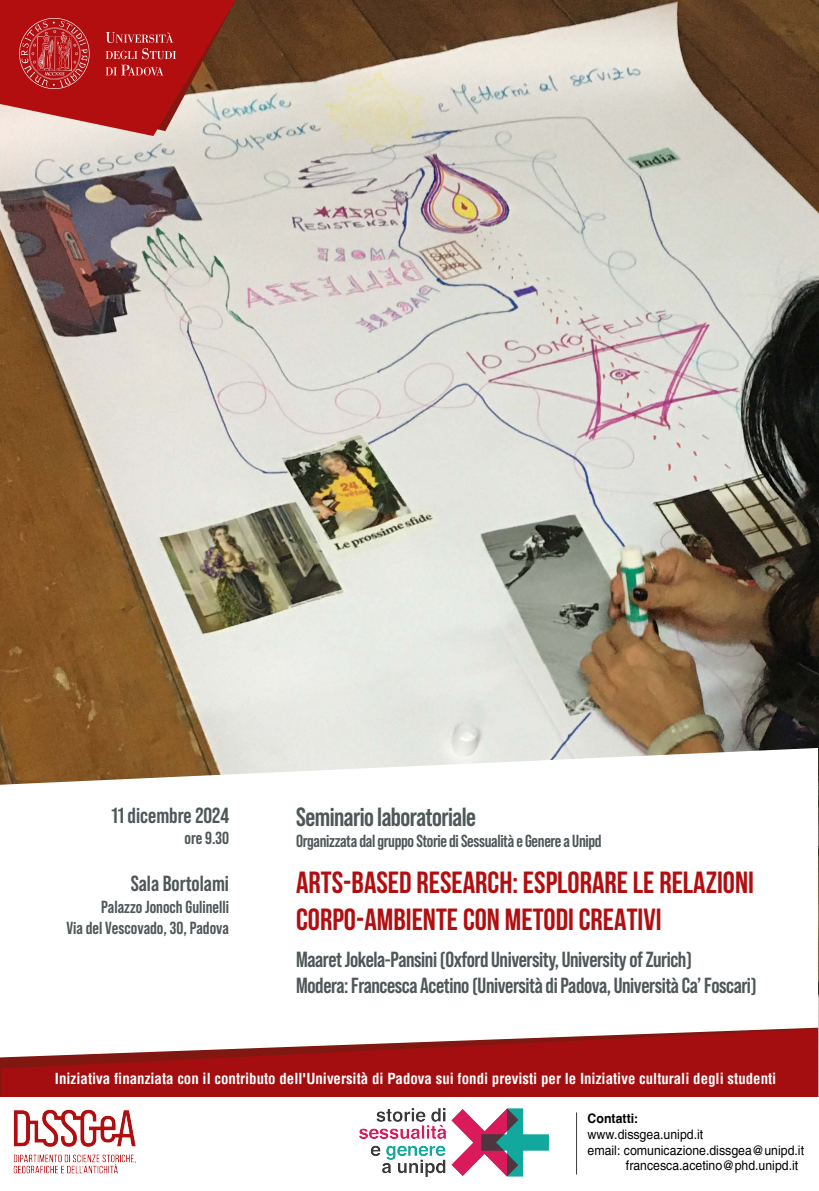
<style>
.page{position:relative;width:819px;height:1191px;background:#fff}
.page>*{position:absolute;margin:0;border:0;box-sizing:border-box;transform-origin:0 0}
.t1{font:700 30.62px/36.8px "Bebas Neue";color:#b20e10}
.t2{font:700 26.25px "Bebas Neue Pro";letter-spacing:-.02em;color:#4f5759}
.t3{font:700 21.88px/26.2px "Bebas Neue Pro";letter-spacing:-.02em;color:#4f5759}
.t4{font:700 21.88px "Bebas Neue Pro";color:#4f5759}
.t5{font:700 17.5px/21px "Bebas Neue Pro";letter-spacing:-.015em;color:#4f5759;text-align:right}
.t6{font:700 condensed 14.88px "Helvetica";color:#fff}
.t7{font:condensed 13.12px "Helvetica";color:#000;scale:1.14 1}
.t8{font:700 condensed 13.12px "Helvetica";color:#000;scale:1.14 1}
</style>
<div class="page">
<img style="left:0;top:0;width:819px;height:1097px">
<svg style="left:0;top:748px;width:818px;height:279px"></svg>
<svg style="left:0;top:1027px;width:818px;height:70px"></svg>
<svg style="left:1px;top:1029px;width:817px;height:68px;fill:#a50e10"></svg>
<hr style="left:576px;top:1112px;width:1px;height:62px;background:#393d3e">
<svg style="left:0;top:0;width:236px;height:136px;background:#b64844"></svg>
<img style="left:13px;top:1109px;width:123px;height:65px">
<img style="left:18px;top:19px;width:158px;height:70px">
<img style="left:359px;top:1108px;width:189px;height:68px">
<p class="t4" style="left:111px;top:803px;width:119px">11 dicembre 2024</p>
<p class="t5" style="left:184px;top:827px;width:46px">ore 9.30</p>
<p class="t4" style="left:131px;top:871px;width:100px">Sala Bortolami</p>
<p class="t5" style="left:67px;top:895px;width:164px">Palazzo Jonoch Gulinelli<br>Via del Vescovado, 30, Padova</p>
<p class="t2" style="left:296px;top:802px;width:181px">Seminario laboratoriale</p>
<p class="t5" style="left:296px;top:830px;width:307px">Organizzata dal gruppo Storie di Sessualità e Genere a Unipd</p>
<h1 class="t1" style="left:296px;top:863px;width:459px">ARTS-BASED RESEARCH: ESPLORARE LE RELAZIONI<br>CORPO-AMBIENTE CON METODI CREATIVI</h1>
<p class="t3" style="left:296px;top:945px;width:462px">Maaret Jokela-Pansini (Oxford University, University of Zurich)<br>Modera: Francesca Acetino (Università di Padova, Università Ca’ Foscari)</p>
<p class="t6" style="left:55px;top:1068px;width:723px">Iniziativa finanziata con il contributo dell'Università di Padova sui fondi previsti per le Iniziative culturali degli studenti</p>
<p class="t8" style="left:587px;top:1110px;width:46px">Contatti:</p>
<p class="t7" style="left:587px;top:1126px;width:103px">www.dissgea.unipd.it</p>
<p class="t7" style="left:587px;top:1142px;width:191px">email: comunicazione.dissgea@unipd.it</p>
<p class="t7" style="left:626px;top:1158px;width:153px">francesca.acetino@phd.unipd.it</p>
</div>
